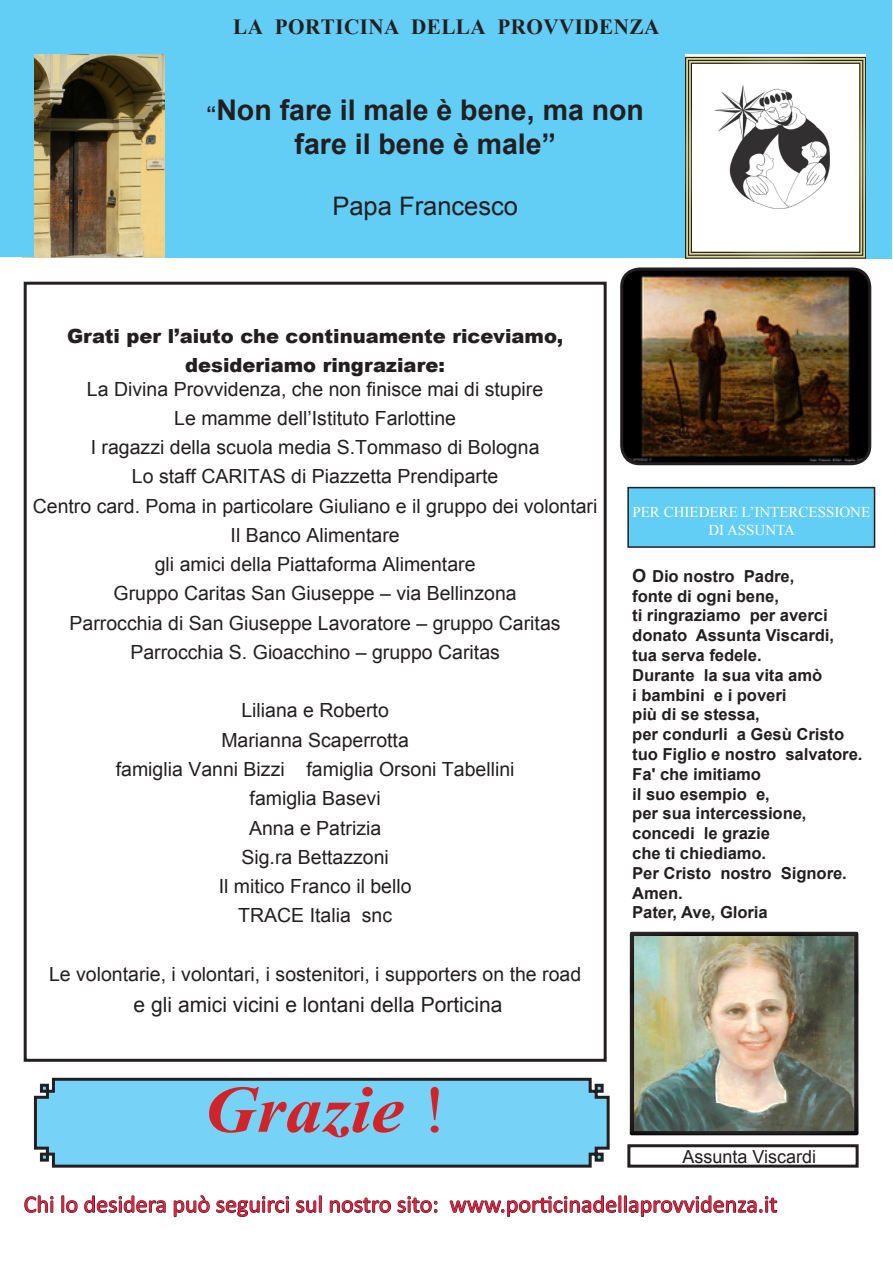
<style>
.page{position:relative;width:893px;height:1263px;background:#fff}
.page>*{position:absolute;margin:0;border:0;box-sizing:border-box;transform-origin:0 0}
.t1{font:italic 700 66.15px "Times New Roman";color:#d1232a;scale:1.11 1}
.Normale{font:700 28.5px/34.2px "Arial";color:#231f20;text-align:center}
.Normale-2{font:25.5px "Arial";color:#231f20}
.Normale-3{font:24px "Calibri";color:#ec1638}
.t2{font:700 21.6px "Times New Roman";letter-spacing:.02em;color:#231f20}
.t3{font:21px "Arial";color:#231f20}
.Normale-4{font:19.5px "Arial";color:#231f20}
.t4{font:900 19.5px/29.2px "Arial";color:#231f20;text-align:center}
.t5{font:18px "Arial";color:#231f20}
.t6{font:700 16.5px/19.8px "Arial";color:#231f20}
.t7{font:15px "Times New Roman";color:#fff}
.s1{font-size:19.5px}
.s2{font-weight:400;font-style:normal}
.s3{font-size:18px}
</style>
<div class="page">
<div style="left:628px;top:488px;width:246px;height:59px;background:#62cdf5"></div>
<div style="left:627px;top:487px;width:248px;height:61px;border:2px solid #231f20"></div>
<svg style="left:24px;top:1195px;width:30px;height:18px"></svg>
<svg style="left:61px;top:1195px;width:17px;height:18px"></svg>
<svg style="left:84px;top:1195px;width:82px;height:18px"></svg>
<svg style="left:173px;top:1195px;width:37px;height:22px"></svg>
<svg style="left:216px;top:1196px;width:74px;height:21px"></svg>
<svg style="left:296px;top:1195px;width:26px;height:18px"></svg>
<svg style="left:330px;top:1197px;width:61px;height:16px"></svg>
<svg style="left:397px;top:1196px;width:41px;height:17px"></svg>
<svg style="left:449px;top:1195px;width:328px;height:22px"></svg>
<img style="left:624px;top:271px;width:246px;height:193px">
<div style="left:620px;top:267px;width:251px;height:198px;border:3px solid #231f20;border-radius:18px"></div>
<svg style="left:684px;top:56px;width:182px;height:203px"></svg>
<div style="left:691px;top:63px;width:169px;height:190px;border:1px solid #fff"></div>
<img style="left:34px;top:53px;width:132px;height:204px">
<div style="left:166px;top:48px;width:519px;height:209px;background:#62cdf5"></div>
<div style="left:1px;top:0;width:891px;height:53px;background:#62cdf5"></div>
<div style="left:866px;top:53px;width:26px;height:206px;background:#62cdf5"></div>
<div style="left:0;top:40px;width:34px;height:217px;background:#62cdf5"></div>
<svg style="left:33px;top:1077px;width:577px;height:91px;background:#73c4e5"></svg>
<div style="left:24px;top:282px;width:583px;height:780px;border:3px solid #231f20"></div>
<div style="left:629px;top:934px;width:231px;height:202px;background:#231f20;opacity:.75"></div>
<div style="left:627px;top:1144px;width:232px;height:23px;border:3px solid #231f20"></div>
<p class="t2" style="left:233px;top:12px;width:427px">LA PORTICINA DELLA PROVVIDENZA</p>
<p class="Normale" style="left:207px;top:94px;width:439px"><span class="s1">“</span>Non fare il male è bene, ma non fare il bene è male”</p>
<p class="Normale-2" style="left:332px;top:190px;width:187px">Papa Francesco</p>
<p class="t4" style="left:67px;top:321px;width:498px">Grati per l’aiuto che continuamente riceviamo, desideriamo ringraziare:</p>
<p class="Normale-4" style="left:87px;top:376px;width:458px">La Divina Provvidenza, che non finisce mai di stupire</p>
<p class="Normale-4" style="left:174px;top:405px;width:283px">Le mamme dell’Istituto Farlottine</p>
<p class="Normale-4" style="left:91px;top:435px;width:450px">I ragazzi della scuola media S.Tommaso di Bologna</p>
<p class="Normale-4" style="left:132px;top:464px;width:368px">Lo staff CARITAS di Piazzetta Prendiparte</p>
<p class="Normale-4" style="left:33px;top:493px;width:566px">Centro card. Poma in particolare Giuliano e il gruppo dei volontari</p>
<p class="Normale-4" style="left:231px;top:522px;width:171px">Il Banco Alimentare</p>
<p class="Normale-4" style="left:155px;top:552px;width:322px">gli amici della Piattaforma Alimentare</p>
<p class="Normale-4" style="left:114px;top:581px;width:405px">Gruppo Caritas San Giuseppe – via Bellinzona</p>
<p class="Normale-4" style="left:70px;top:610px;width:492px">Parrocchia di San Giuseppe Lavoratore – gruppo Caritas</p>
<p class="Normale-4" style="left:130px;top:639px;width:371px">Parrocchia S. Gioacchino – gruppo Caritas</p>
<p class="Normale-4" style="left:241px;top:698px;width:149px">Liliana e Roberto</p>
<p class="Normale-4" style="left:221px;top:727px;width:189px">Marianna Scaperrotta</p>
<p class="Normale-4" style="left:116px;top:756px;width:400px">famiglia Vanni Bizzi famiglia Orsoni Tabellini</p>
<p class="Normale-4" style="left:250px;top:786px;width:133px">famiglia Basevi</p>
<p class="Normale-4" style="left:249px;top:815px;width:134px">Anna e Patrizia</p>
<p class="Normale-4" style="left:241px;top:844px;width:149px">Sig.ra Bettazzoni</p>
<p class="Normale-4" style="left:219px;top:873px;width:194px">Il mitico Franco il bello</p>
<p class="Normale-4" style="left:238px;top:903px;width:155px">TRACE Italia snc</p>
<p class="Normale-4" style="left:49px;top:961px;width:534px">Le volontarie, i volontari, i sostenitori, i supporters on the road</p>
<p class="t3" style="left:134px;top:991px;width:370px">e gli amici vicini e lontani della Porticina</p>
<p class="t1" style="left:204px;top:1063px;width:220px">Grazie <span class="s2">!</span></p>
<p class="t7" style="left:632px;top:502px;width:239px">PER CHIEDERE L’INTERCESSIONE</p>
<p class="t7" style="left:708px;top:520px;width:88px">DI ASSUNTA</p>
<p class="t6" style="left:632px;top:567px;width:164px"><span class="s3">O</span> Dio nostro Padre,</p>
<p class="t6" style="left:632px;top:586px;width:149px">fonte di ogni bene,</p>
<p class="t6" style="left:632px;top:606px;width:204px">ti ringraziamo per averci donato Assunta Viscardi,</p>
<p class="t6" style="left:632px;top:646px;width:131px">tua serva fedele.</p>
<p class="t6" style="left:632px;top:666px;width:192px">Durante la sua vita amò</p>
<p class="t6" style="left:632px;top:685px;width:156px">i bambini e i poveri</p>
<p class="t6" style="left:632px;top:705px;width:129px">più di se stessa,</p>
<p class="t6" style="left:632px;top:725px;width:214px">per condurli a Gesù Cristo</p>
<p class="t6" style="left:632px;top:745px;width:232px">tuo Figlio e nostro salvatore.<br>Fa' che imitiamo</p>
<p class="t6" style="left:632px;top:784px;width:139px">il suo esempio e,</p>
<p class="t6" style="left:632px;top:804px;width:176px">per sua intercessione,</p>
<p class="t6" style="left:632px;top:824px;width:139px">concedi le grazie</p>
<p class="t6" style="left:632px;top:844px;width:136px">che ti chiediamo.</p>
<p class="t6" style="left:632px;top:864px;width:216px">Per Cristo nostro Signore.<br>Amen.</p>
<p class="t6" style="left:632px;top:903px;width:137px">Pater, Ave, Gloria</p>
<p class="t5" style="left:682px;top:1144px;width:135px">Assunta Viscardi</p>
<p class="Normale-3" style="left:24px;top:1189px;width:755px">Chi lo desidera può seguirci sul nostro sito: www.porticinadellaprovvidenza.it</p>
</div>
